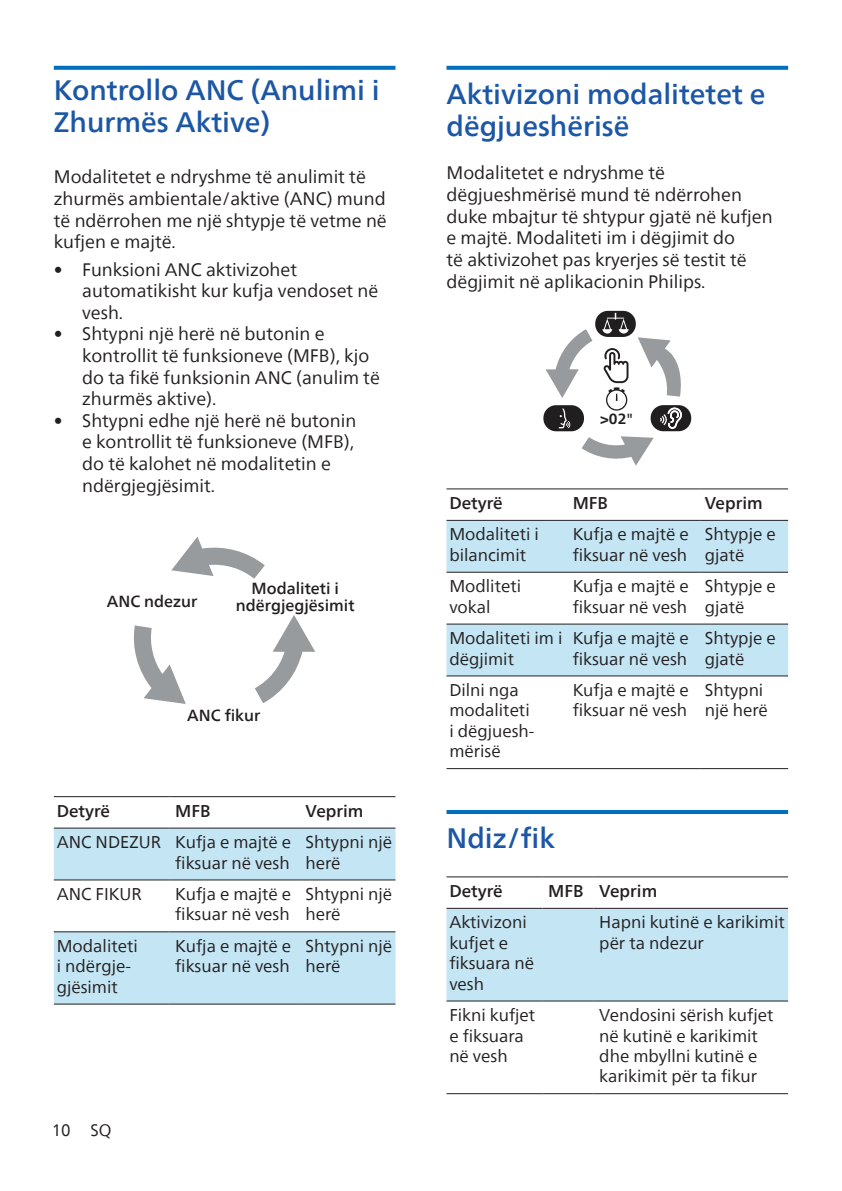
<style>
.page{position:relative;width:842px;height:1191px;background:#fff}
.page>*{position:absolute;margin:0;border:0;box-sizing:border-box;transform-origin:0 0}
.heading2{font:500 28px/32px "Neue Frutiger World";color:#1c57a5}
.Body{font:18px/21.6px "Neue Frutiger World";color:#231f20}
.Body_Text{font:17px/20.4px "Neue Frutiger World";color:#231f20}
.Body_Text-2{font:500 17px "Neue Frutiger World";color:#231f20}
.t1{font:16.4px "Neue Frutiger World";color:#231f20}
.Body_Text-3{font:500 16px/17px "Neue Frutiger World";color:#231f20;text-align:center}
.t2{font:700 14.6px "Neue Frutiger World";color:#211e1f}
.s1{font-weight:300}
</style>
<div class="page">
<svg style="left:54px;top:66px;width:341px;height:4px"></svg>
<svg style="left:255px;top:615px;width:60px;height:88px"></svg>
<svg style="left:171px;top:537px;width:94px;height:42px"></svg>
<svg style="left:133px;top:625px;width:53px;height:79px"></svg>
<svg style="left:54px;top:828px;width:341px;height:175px;fill:#c4e5f4"></svg>
<hr style="left:54px;top:796px;width:116px;height:1px;background:#231f20">
<hr style="left:170px;top:796px;width:130px;height:1px;background:#231f20">
<hr style="left:300px;top:796px;width:95px;height:1px;background:#231f20">
<hr style="left:54px;top:827px;width:116px;height:1px;background:#231f20">
<hr style="left:170px;top:827px;width:130px;height:1px;background:#231f20">
<hr style="left:300px;top:827px;width:95px;height:1px;background:#231f20">
<hr style="left:54px;top:879px;width:116px;height:1px;background:#231f20">
<hr style="left:170px;top:879px;width:130px;height:1px;background:#231f20">
<hr style="left:300px;top:879px;width:95px;height:1px;background:#231f20">
<hr style="left:54px;top:931px;width:116px;height:1px;background:#231f20">
<hr style="left:170px;top:931px;width:130px;height:1px;background:#231f20">
<hr style="left:300px;top:931px;width:95px;height:1px;background:#231f20">
<hr style="left:54px;top:1003px;width:116px;height:1px;background:#231f20">
<hr style="left:170px;top:1003px;width:130px;height:1px;background:#231f20">
<hr style="left:300px;top:1003px;width:95px;height:1px;background:#231f20">
<svg style="left:446px;top:66px;width:342px;height:4px"></svg>
<hr style="left:446px;top:810px;width:342px;height:4px;background:#0070bd">
<svg style="left:603px;top:348px;width:25px;height:62px"></svg>
<svg style="left:582px;top:436px;width:72px;height:30px"></svg>
<svg style="left:546px;top:329px;width:46px;height:69px"></svg>
<svg style="left:638px;top:337px;width:43px;height:59px"></svg>
<div style="left:595px;top:311px;width:41px;height:26px;background:#211e1f;border-radius:13px"></div>
<svg style="left:602px;top:313px;width:27px;height:20px"></svg>
<div style="left:543px;top:405px;width:41px;height:26px;background:#211e1f;border-radius:13px"></div>
<svg style="left:559px;top:408px;width:11px;height:20px"></svg>
<div style="left:651px;top:405px;width:40px;height:26px;background:#211e1f;border-radius:13px"></div>
<svg style="left:660px;top:407px;width:22px;height:22px"></svg>
<svg style="left:446px;top:521px;width:342px;height:154px;fill:#c4e5f4"></svg>
<svg style="left:446px;top:676px;width:342px;height:1px"></svg>
<hr style="left:446px;top:488px;width:121px;height:1px;background:#231f20">
<hr style="left:567px;top:488px;width:132px;height:1px;background:#231f20">
<hr style="left:699px;top:488px;width:89px;height:1px;background:#231f20">
<hr style="left:446px;top:520px;width:121px;height:1px;background:#231f20">
<hr style="left:567px;top:520px;width:132px;height:1px;background:#231f20">
<hr style="left:699px;top:520px;width:89px;height:1px;background:#231f20">
<hr style="left:446px;top:572px;width:121px;height:1px;background:#231f20">
<hr style="left:567px;top:572px;width:132px;height:1px;background:#231f20">
<hr style="left:699px;top:572px;width:89px;height:1px;background:#231f20">
<hr style="left:446px;top:623px;width:121px;height:1px;background:#231f20">
<hr style="left:567px;top:623px;width:132px;height:1px;background:#231f20">
<hr style="left:699px;top:623px;width:89px;height:1px;background:#231f20">
<hr style="left:446px;top:675px;width:121px;height:1px;background:#231f20">
<hr style="left:567px;top:675px;width:132px;height:1px;background:#231f20">
<hr style="left:699px;top:675px;width:89px;height:1px;background:#231f20">
<hr style="left:446px;top:768px;width:121px;height:1px;background:#231f20">
<hr style="left:567px;top:768px;width:132px;height:1px;background:#231f20">
<hr style="left:699px;top:768px;width:89px;height:1px;background:#231f20">
<div style="left:446px;top:909px;width:342px;height:91px;background:#c4e5f4"></div>
<hr style="left:446px;top:876px;width:97px;height:1px;background:#231f20">
<hr style="left:543px;top:876px;width:51px;height:1px;background:#231f20">
<hr style="left:594px;top:876px;width:194px;height:1px;background:#231f20">
<hr style="left:446px;top:908px;width:97px;height:1px;background:#231f20">
<hr style="left:543px;top:908px;width:51px;height:1px;background:#231f20">
<hr style="left:594px;top:908px;width:194px;height:1px;background:#231f20">
<hr style="left:446px;top:1000px;width:97px;height:1px;background:#231f20">
<hr style="left:543px;top:1000px;width:51px;height:1px;background:#231f20">
<hr style="left:594px;top:1000px;width:194px;height:1px;background:#231f20">
<hr style="left:446px;top:1093px;width:97px;height:1px;background:#231f20">
<hr style="left:543px;top:1093px;width:51px;height:1px;background:#231f20">
<hr style="left:594px;top:1093px;width:194px;height:1px;background:#231f20">
<p class="heading2" style="left:54px;top:74px;width:327px">Kontrollo ANC (Anulimi i<br>Zhurmës Aktive)</p>
<p class="Body" style="left:54px;top:167px;width:334px">Modalitetet e ndryshme të anulimit të zhurmës ambientale/aktive (ANC) mund të ndërrohen me një shtypje të vetme në kufjen e majtë.</p>
<p class="Body" style="left:82px;top:259px;width:298px;text-indent:-28px"><span class="s1">•</span> Funksioni ANC aktivizohet automatikisht kur kufja vendoset në vesh.</p>
<p class="Body" style="left:82px;top:323px;width:299px;text-indent:-28px"><span class="s1">•</span> Shtypni një herë në butonin e kontrollit të funksioneve (MFB), kjo do ta fikë funksionin ANC (anulim të zhurmës aktive).</p>
<p class="Body" style="left:82px;top:410px;width:276px;text-indent:-28px"><span class="s1">•</span> Shtypni edhe një herë në butonin e kontrollit të funksioneve (MFB), do të kalohet në modalitetin e ndërgjegjësimit.</p>
<p class="Body_Text-3" style="left:107px;top:592px;width:92px">ANC ndezur</p>
<p class="Body_Text-3" style="left:236px;top:579px;width:120px">Modaliteti i ndërgjegjësimit</p>
<p class="Body_Text-3" style="left:187px;top:706px;width:74px">ANC fikur</p>
<p class="Body_Text-2" style="left:57px;top:796px;width:55px">Detyrë</p>
<p class="Body_Text-2" style="left:175px;top:796px;width:37px">MFB</p>
<p class="Body_Text-2" style="left:306px;top:796px;width:59px">Veprim</p>
<p class="Body_Text" style="left:57px;top:832px;width:106px">ANC NDEZUR</p>
<p class="Body_Text" style="left:175px;top:832px;width:118px">Kufja e majtë e fiksuar në vesh</p>
<p class="Body_Text" style="left:306px;top:832px;width:88px">Shtypni një herë</p>
<p class="Body_Text" style="left:57px;top:884px;width:87px">ANC FIKUR</p>
<p class="Body_Text" style="left:175px;top:884px;width:118px">Kufja e majtë e fiksuar në vesh</p>
<p class="Body_Text" style="left:306px;top:884px;width:88px">Shtypni një herë</p>
<p class="Body_Text" style="left:57px;top:936px;width:83px">Modaliteti i ndërgje&shy;gjësimit</p>
<p class="Body_Text" style="left:175px;top:936px;width:118px">Kufja e majtë e fiksuar në vesh</p>
<p class="Body_Text" style="left:306px;top:936px;width:88px">Shtypni një herë</p>
<p class="t1" style="left:52px;top:1117px;width:61px">10 SQ</p>
<p class="heading2" style="left:446px;top:78px;width:320px">Aktivizoni modalitetet e dëgjueshërisë</p>
<p class="Body" style="left:446px;top:163px;width:328px">Modalitetet e ndryshme të dëgjueshmërisë mund të ndërrohen duke mbajtur të shtypur gjatë në kufjen e majtë. Modaliteti im i dëgjimit do<br>të aktivizohet pas kryerjes së testit të dëgjimit në aplikacionin Philips.</p>
<p class="t2" style="left:600px;top:406px;width:34px">&gt;02"</p>
<p class="Body_Text-2" style="left:449px;top:489px;width:55px">Detyrë</p>
<p class="Body_Text-2" style="left:573px;top:489px;width:37px">MFB</p>
<p class="Body_Text-2" style="left:705px;top:489px;width:59px">Veprim</p>
<p class="Body_Text" style="left:449px;top:524px;width:91px">Modaliteti i bilancimit</p>
<p class="Body_Text" style="left:573px;top:524px;width:118px">Kufja e majtë e fiksuar në vesh</p>
<p class="Body_Text" style="left:705px;top:524px;width:72px">Shtypje e gjatë</p>
<p class="Body_Text" style="left:449px;top:576px;width:73px">Modliteti vokal</p>
<p class="Body_Text" style="left:573px;top:576px;width:118px">Kufja e majtë e fiksuar në vesh</p>
<p class="Body_Text" style="left:705px;top:576px;width:72px">Shtypje e gjatë</p>
<p class="Body_Text" style="left:449px;top:628px;width:115px">Modaliteti im i dëgjimit</p>
<p class="Body_Text" style="left:573px;top:628px;width:118px">Kufja e majtë e fiksuar në vesh</p>
<p class="Body_Text" style="left:705px;top:628px;width:72px">Shtypje e gjatë</p>
<p class="Body_Text" style="left:449px;top:680px;width:87px">Dilni nga modaliteti i dëgjuesh&shy;mërisë</p>
<p class="Body_Text" style="left:573px;top:680px;width:118px">Kufja e majtë e fiksuar në vesh</p>
<p class="Body_Text" style="left:705px;top:680px;width:64px">Shtypni një herë</p>
<p class="heading2" style="left:446px;top:822px;width:110px">Ndiz/fik</p>
<p class="Body_Text-2" style="left:449px;top:877px;width:55px">Detyrë</p>
<p class="Body_Text-2" style="left:548px;top:877px;width:37px">MFB</p>
<p class="Body_Text-2" style="left:599px;top:877px;width:59px">Veprim</p>
<p class="Body_Text" style="left:449px;top:912px;width:86px">Aktivizoni kufjet e fiksuara në vesh</p>
<p class="Body_Text" style="left:599px;top:912px;width:187px">Hapni kutinë e karikimit për ta ndezur</p>
<p class="Body_Text" style="left:449px;top:1005px;width:87px">Fikni kufjet e fiksuara në vesh</p>
<p class="Body_Text" style="left:599px;top:1005px;width:176px">Vendosini sërish kufjet në kutinë e karikimit dhe mbyllni kutinë e karikimit për ta fikur</p>
</div>
